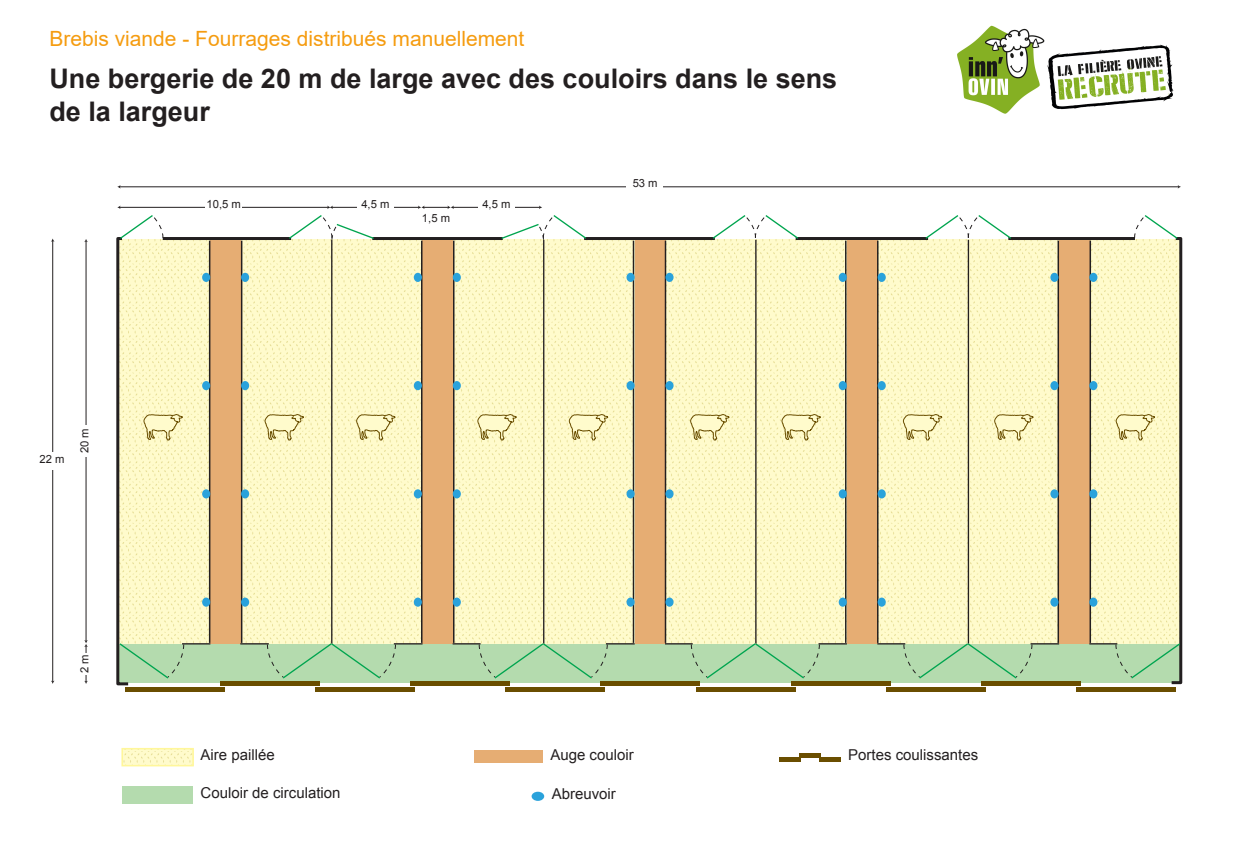
<style>
.page{position:relative;width:1236px;height:854px;background:#fff}
.page>*{position:absolute;margin:0;border:0;box-sizing:border-box;transform-origin:0 0}
.t1{font:700 27px/32.4px "Arial";color:#231f20}
.t2{font:21px "Arial";color:#f59c10}
.t3{font:15px "Arial";color:#231f20}
.t4{font:11.25px "Arial";color:#231f20}
.s1{font-style:inherit}
</style>
<div class="page">
<svg style="left:210px;top:240px;width:121px;height:402px;fill:#fffbcc"></svg>
<svg style="left:332px;top:240px;width:211px;height:402px;fill:#fffbcc"></svg>
<svg style="left:544px;top:240px;width:211px;height:402px;fill:#fffbcc"></svg>
<svg style="left:757px;top:240px;width:211px;height:402px;fill:#fffbcc"></svg>
<svg style="left:969px;top:240px;width:120px;height:402px;fill:#fffbcc"></svg>
<div style="left:117px;top:644px;width:1064px;height:38px;background:#b4dbae"></div>
<hr style="left:1008px;top:237px;width:127px;height:3px;background:#231f20">
<hr style="left:796px;top:237px;width:132px;height:3px;background:#231f20">
<hr style="left:584px;top:237px;width:131px;height:3px;background:#231f20">
<hr style="left:372px;top:237px;width:131px;height:3px;background:#231f20">
<hr style="left:163px;top:237px;width:128px;height:3px;background:#231f20">
<hr style="left:331px;top:240px;width:1px;height:403px;background:#231f20">
<hr style="left:543px;top:240px;width:1px;height:403px;background:#231f20">
<hr style="left:125px;top:687px;width:99px;height:4px;background:#6a4e00">
<hr style="left:315px;top:687px;width:100px;height:4px;background:#6a4e00">
<hr style="left:505px;top:687px;width:100px;height:4px;background:#6a4e00">
<hr style="left:696px;top:687px;width:100px;height:4px;background:#6a4e00">
<hr style="left:886px;top:687px;width:100px;height:4px;background:#6a4e00">
<hr style="left:220px;top:681px;width:100px;height:4px;background:#6a4e00">
<hr style="left:410px;top:681px;width:100px;height:4px;background:#6a4e00">
<hr style="left:601px;top:681px;width:99px;height:4px;background:#6a4e00">
<hr style="left:791px;top:681px;width:100px;height:4px;background:#6a4e00">
<hr style="left:981px;top:681px;width:100px;height:4px;background:#6a4e00">
<hr style="left:1076px;top:687px;width:100px;height:4px;background:#6a4e00">
<div style="left:210px;top:241px;width:31px;height:403px;background:#e6ad73"></div>
<div style="left:423px;top:241px;width:30px;height:403px;background:#e6ad73"></div>
<div style="left:635px;top:241px;width:30px;height:403px;background:#e6ad73"></div>
<div style="left:847px;top:241px;width:30px;height:403px;background:#e6ad73"></div>
<div style="left:1059px;top:241px;width:31px;height:403px;background:#e6ad73"></div>
<svg style="left:712px;top:215px;width:87px;height:25px"></svg>
<svg style="left:925px;top:215px;width:86px;height:25px"></svg>
<svg style="left:240px;top:642px;width:183px;height:37px"></svg>
<hr style="left:755px;top:240px;width:2px;height:403px;background:#231f20">
<svg style="left:453px;top:642px;width:182px;height:37px"></svg>
<hr style="left:968px;top:240px;width:1px;height:403px;background:#231f20">
<svg style="left:665px;top:642px;width:182px;height:37px"></svg>
<svg style="left:877px;top:642px;width:182px;height:37px"></svg>
<hr style="left:241px;top:241px;width:1px;height:402px;background:#231f20">
<hr style="left:421px;top:241px;width:2px;height:402px;background:#231f20">
<hr style="left:453px;top:241px;width:2px;height:402px;background:#231f20">
<hr style="left:633px;top:241px;width:1px;height:402px;background:#231f20">
<hr style="left:665px;top:241px;width:1px;height:402px;background:#231f20">
<hr style="left:845px;top:241px;width:2px;height:402px;background:#231f20">
<hr style="left:877px;top:241px;width:2px;height:402px;background:#231f20">
<hr style="left:1058px;top:241px;width:1px;height:402px;background:#231f20">
<div style="left:241px;top:273px;width:8px;height:9px;background:#2aa2db;border-radius:50%"></div>
<div style="left:241px;top:381px;width:8px;height:9px;background:#2aa2db;border-radius:50%"></div>
<div style="left:241px;top:489px;width:8px;height:9px;background:#2aa2db;border-radius:50%"></div>
<div style="left:241px;top:597px;width:8px;height:10px;background:#2aa2db;border-radius:50%"></div>
<div style="left:414px;top:273px;width:8px;height:9px;background:#2aa2db;border-radius:50%"></div>
<div style="left:414px;top:381px;width:8px;height:9px;background:#2aa2db;border-radius:50%"></div>
<div style="left:414px;top:489px;width:8px;height:9px;background:#2aa2db;border-radius:50%"></div>
<div style="left:414px;top:597px;width:8px;height:10px;background:#2aa2db;border-radius:50%"></div>
<div style="left:453px;top:273px;width:8px;height:9px;background:#2aa2db;border-radius:50%"></div>
<div style="left:453px;top:381px;width:8px;height:9px;background:#2aa2db;border-radius:50%"></div>
<div style="left:453px;top:489px;width:8px;height:9px;background:#2aa2db;border-radius:50%"></div>
<div style="left:453px;top:597px;width:8px;height:10px;background:#2aa2db;border-radius:50%"></div>
<div style="left:627px;top:273px;width:8px;height:9px;background:#2aa2db;border-radius:50%"></div>
<div style="left:627px;top:381px;width:8px;height:9px;background:#2aa2db;border-radius:50%"></div>
<div style="left:627px;top:489px;width:8px;height:9px;background:#2aa2db;border-radius:50%"></div>
<div style="left:627px;top:597px;width:8px;height:10px;background:#2aa2db;border-radius:50%"></div>
<div style="left:665px;top:273px;width:9px;height:9px;background:#2aa2db;border-radius:50%"></div>
<div style="left:665px;top:381px;width:9px;height:9px;background:#2aa2db;border-radius:50%"></div>
<div style="left:665px;top:489px;width:9px;height:9px;background:#2aa2db;border-radius:50%"></div>
<svg style="left:665px;top:597px;width:9px;height:10px"></svg>
<div style="left:839px;top:273px;width:8px;height:9px;background:#2aa2db;border-radius:50%"></div>
<div style="left:839px;top:381px;width:8px;height:9px;background:#2aa2db;border-radius:50%"></div>
<div style="left:839px;top:489px;width:8px;height:9px;background:#2aa2db;border-radius:50%"></div>
<div style="left:839px;top:597px;width:8px;height:10px;background:#2aa2db;border-radius:50%"></div>
<div style="left:878px;top:273px;width:8px;height:9px;background:#2aa2db;border-radius:50%"></div>
<div style="left:878px;top:381px;width:8px;height:9px;background:#2aa2db;border-radius:50%"></div>
<div style="left:878px;top:489px;width:8px;height:9px;background:#2aa2db;border-radius:50%"></div>
<div style="left:878px;top:597px;width:8px;height:10px;background:#2aa2db;border-radius:50%"></div>
<div style="left:1050px;top:273px;width:8px;height:9px;background:#2aa2db;border-radius:50%"></div>
<div style="left:1050px;top:381px;width:8px;height:9px;background:#2aa2db;border-radius:50%"></div>
<div style="left:1050px;top:489px;width:8px;height:9px;background:#2aa2db;border-radius:50%"></div>
<div style="left:1050px;top:597px;width:8px;height:10px;background:#2aa2db;border-radius:50%"></div>
<svg style="left:264px;top:414px;width:41px;height:40px"></svg>
<svg style="left:356px;top:414px;width:40px;height:40px"></svg>
<svg style="left:477px;top:414px;width:41px;height:40px"></svg>
<svg style="left:690px;top:414px;width:40px;height:40px"></svg>
<svg style="left:781px;top:414px;width:41px;height:40px"></svg>
<svg style="left:902px;top:411px;width:41px;height:43px"></svg>
<svg style="left:994px;top:411px;width:41px;height:43px"></svg>
<svg style="left:1089px;top:215px;width:94px;height:470px"></svg>
<svg style="left:568px;top:414px;width:41px;height:40px"></svg>
<div style="left:122px;top:787px;width:71px;height:17px;background:#b4dbae"></div>
<hr style="left:799px;top:753px;width:22px;height:4px;background:#6a4e00">
<hr style="left:779px;top:757px;width:22px;height:4px;background:#6a4e00">
<hr style="left:819px;top:757px;width:22px;height:4px;background:#6a4e00">
<div style="left:532px;top:791px;width:12px;height:10px;background:#2aa2db;border-radius:50%"></div>
<svg style="left:121px;top:748px;width:73px;height:18px"></svg>
<div style="left:475px;top:750px;width:68px;height:13px;background:#e6ad73"></div>
<hr style="left:120px;top:187px;width:1059px;height:1px;background:#231f20">
<hr style="left:52px;top:241px;width:1px;height:440px;background:#231f20">
<div style="left:627px;top:174px;width:36px;height:19px;background:#fff"></div>
<div style="left:27px;top:452px;width:51px;height:18px;background:#fff"></div>
<hr style="left:86px;top:241px;width:1px;height:400px;background:#231f20">
<div style="left:77px;top:425px;width:19px;height:32px;background:#fff"></div>
<hr style="left:120px;top:207px;width:208px;height:1px;background:#231f20">
<svg style="left:116px;top:205px;width:94px;height:481px"></svg>
<div style="left:205px;top:195px;width:37px;height:16px;background:#fff"></div>
<hr style="left:332px;top:207px;width:87px;height:1px;background:#231f20">
<svg style="left:287px;top:205px;width:87px;height:35px"></svg>
<div style="left:357px;top:195px;width:36px;height:16px;background:#fff"></div>
<hr style="left:453px;top:207px;width:87px;height:1px;background:#231f20">
<svg style="left:501px;top:205px;width:86px;height:35px"></svg>
<div style="left:478px;top:195px;width:36px;height:16px;background:#fff"></div>
<svg style="left:418px;top:205px;width:36px;height:4px"></svg>
<hr style="left:86px;top:646px;width:1px;height:36px;background:#231f20">
<svg style="left:84px;top:640px;width:4px;height:7px"></svg>
<div style="left:77px;top:653px;width:19px;height:22px;background:#fff"></div>
<img style="left:957px;top:25px;width:217px;height:89px">
<h2 class="t2" style="left:49px;top:24px;width:477px">Brebis viande - Fourrages distribués manuellement</h2>
<h1 class="t1" style="left:49px;top:63px;width:789px">Une bergerie <span class="s1">de</span> 20 <span class="s1">m de large</span> avec des couloirs dans le sens de la largeur</h1>
<p class="t4" style="left:206px;top:196px;width:36px">10,5 m</p>
<p class="t4" style="left:361px;top:196px;width:30px">4,5 m</p>
<p class="t4" style="left:482px;top:196px;width:30px">4,5 m</p>
<p class="t4" style="left:422px;top:210px;width:30px">1,5 m</p>
<p class="t4" style="left:633px;top:176px;width:27px">53 m</p>
<p class="t4" style="left:40px;top:451px;width:27px">22 m</p>
<p class="t4" style="left:77px;top:453px;width:27px;rotate:-90deg">20 m</p>
<p class="t4" style="left:77px;top:673px;width:20px;rotate:-90deg">2 m</p>
<p class="t3" style="left:201px;top:745px;width:76px">Aire paillée</p>
<p class="t3" style="left:550px;top:744px;width:85px">Auge couloir</p>
<p class="t3" style="left:201px;top:783px;width:142px">Couloir de circulation</p>
<p class="t3" style="left:552px;top:784px;width:66px">Abreuvoir</p>
<p class="t3" style="left:848px;top:745px;width:132px">Portes coulissantes</p>
</div>
